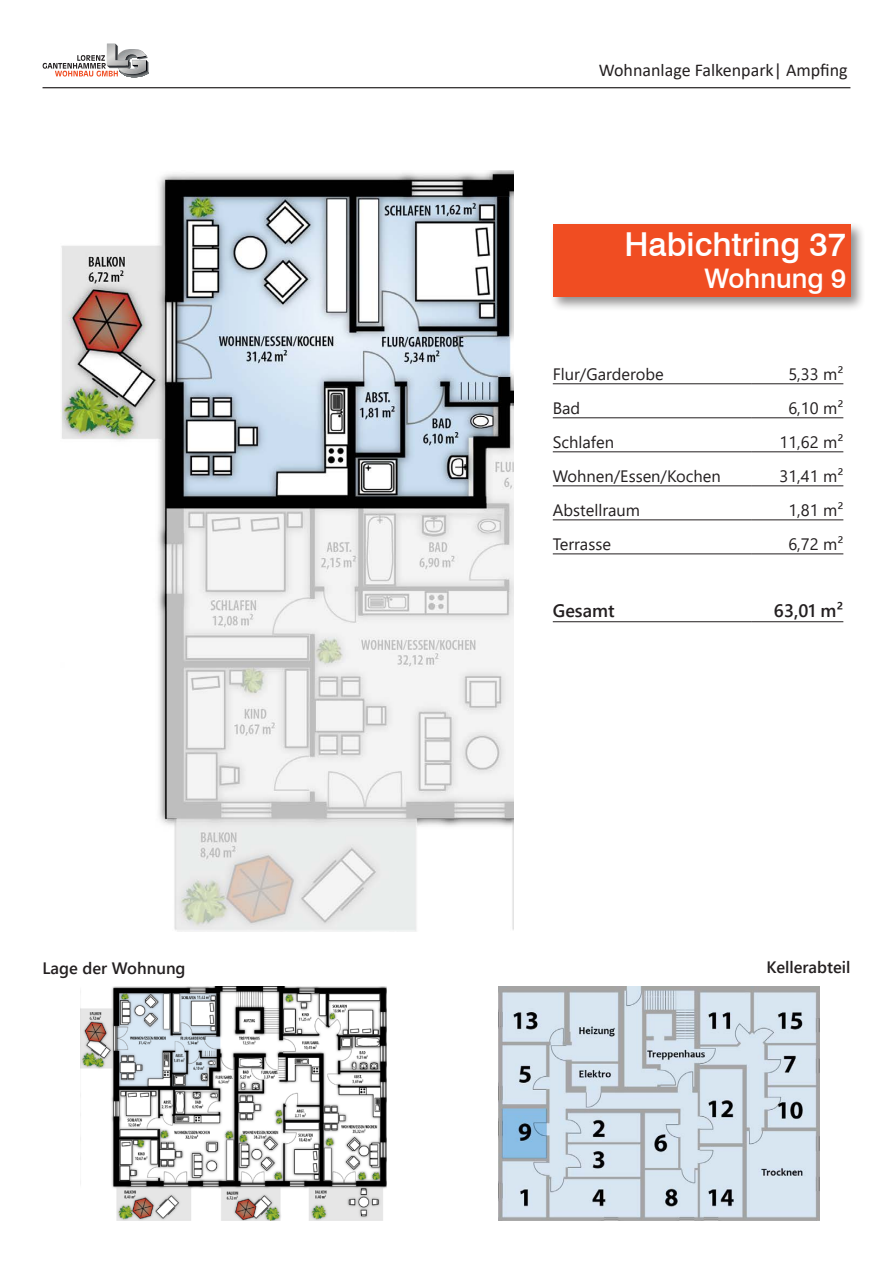
<style>
.page{position:relative;width:893px;height:1263px;background:#fff}
.page>*{position:absolute;margin:0;border:0;box-sizing:border-box;transform-origin:0 0}
.Basisformat_Schrift{font:500 33px "Swiss 721 BT";color:#fff}
.Basisformat_Schrift-2{font:500 27px "Swiss 721 BT";color:#fff}
.t1{font:18px "Calibri";color:#231f20}
.t2{font:600 18px "Segoe UI";color:#231f20}
.t3{font:16.5px "Segoe UI";color:#231f20}
.t4{font:600 16.5px "Segoe UI";color:#231f20}
</style>
<div class="page">
<svg style="left:43px;top:44px;width:106px;height:33px"></svg>
<img style="left:107px;top:44px;width:21px;height:21px">
<hr style="left:43px;top:87px;width:807px;height:1px;background:#231f20">
<img style="left:61px;top:170px;width:453px;height:761px">
<img style="left:81px;top:986px;width:306px;height:234px">
<img style="left:499px;top:986px;width:320px;height:234px">
<hr style="left:553px;top:383px;width:198px;height:1px;background:#231f20">
<hr style="left:751px;top:383px;width:92px;height:1px;background:#231f20">
<hr style="left:553px;top:418px;width:198px;height:1px;background:#231f20">
<hr style="left:751px;top:418px;width:92px;height:1px;background:#231f20">
<hr style="left:553px;top:452px;width:198px;height:1px;background:#231f20">
<hr style="left:751px;top:452px;width:92px;height:1px;background:#231f20">
<hr style="left:553px;top:486px;width:198px;height:1px;background:#231f20">
<hr style="left:751px;top:486px;width:92px;height:1px;background:#231f20">
<hr style="left:553px;top:520px;width:198px;height:1px;background:#231f20">
<hr style="left:751px;top:520px;width:92px;height:1px;background:#231f20">
<hr style="left:553px;top:554px;width:198px;height:1px;background:#231f20">
<hr style="left:751px;top:554px;width:92px;height:1px;background:#231f20">
<hr style="left:553px;top:621px;width:198px;height:1px;background:#231f20">
<hr style="left:751px;top:621px;width:92px;height:1px;background:#231f20">
<div style="left:550px;top:222px;width:316px;height:90px;background:#231f20;opacity:.5"></div>
<div style="left:553px;top:225px;width:297px;height:72px;background:#f04d22"></div>
<p class="t1" style="left:599px;top:58px;width:250px">Wohnanlage Falkenpark| Ampfing</p>
<p class="Basisformat_Schrift" style="left:624px;top:224px;width:223px">Habichtring 37</p>
<p class="Basisformat_Schrift-2" style="left:704px;top:262px;width:143px">Wohnung 9</p>
<p class="t3" style="left:553px;top:360px;width:113px">Flur/Garderobe</p>
<p class="t3" style="left:788px;top:360px;width:57px">5,33 m²</p>
<p class="t3" style="left:553px;top:394px;width:29px">Bad</p>
<p class="t3" style="left:788px;top:394px;width:57px">6,10 m²</p>
<p class="t3" style="left:553px;top:428px;width:63px">Schlafen</p>
<p class="t3" style="left:779px;top:428px;width:65px">11,62 m²</p>
<p class="t3" style="left:553px;top:462px;width:170px">Wohnen/Essen/Kochen</p>
<p class="t3" style="left:779px;top:462px;width:65px">31,41 m²</p>
<p class="t3" style="left:553px;top:496px;width:89px">Abstellraum</p>
<p class="t3" style="left:788px;top:496px;width:57px">1,81 m²</p>
<p class="t3" style="left:553px;top:530px;width:60px">Terrasse</p>
<p class="t3" style="left:788px;top:530px;width:57px">6,72 m²</p>
<p class="t2" style="left:553px;top:597px;width:63px">Gesamt</p>
<p class="t2" style="left:774px;top:597px;width:71px">63,01 m²</p>
<p class="t4" style="left:43px;top:955px;width:145px">Lage der Wohnung</p>
<p class="t4" style="left:766px;top:953px;width:85px">Kellerabteil</p>
</div>
